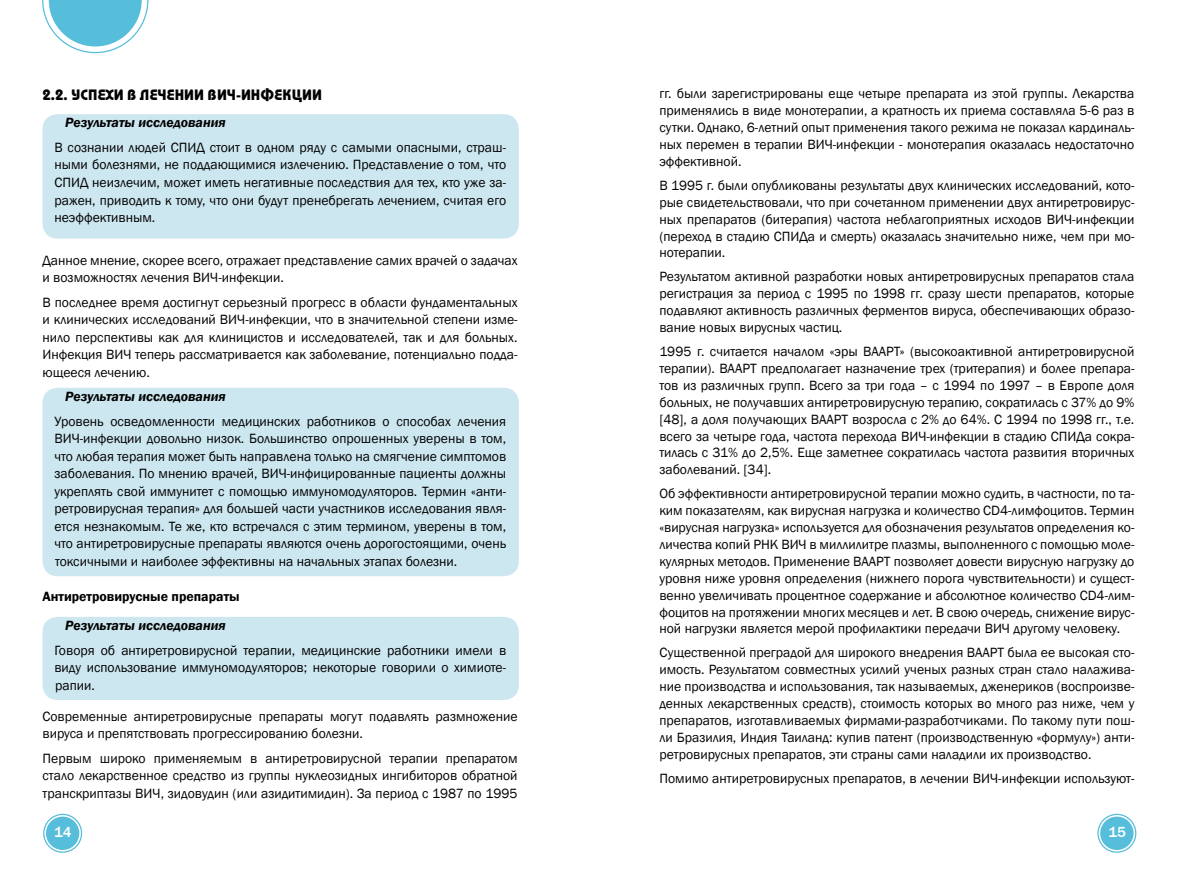
<style>
.page{position:relative;width:1177px;height:869px;background:#fff}
.page>*{position:absolute;margin:0;border:0;box-sizing:border-box;transform-origin:0 0}
.t1{font:700 15px "Bauhaus C";color:#000}
.t2{font:500 15px "Franklin Gothic";color:#fff}
.t3{font:13.75px/16.9px "Franklin Gothic";color:#000;text-align:justify}
.t4{font:italic 600 13.75px "Franklin Gothic";color:#000}
.t5{font:600 13.75px "Franklin Gothic";color:#000}
</style>
<div class="page">
<svg style="left:42px;top:0;width:106px;height:53px"></svg>
<div style="left:46px;top:816px;width:33px;height:33px;background:#56bdda;border-radius:50%"></div>
<div style="left:43px;top:813px;width:39px;height:39px;border:1px solid #56bdda;border-radius:50%"></div>
<div style="left:1100px;top:816px;width:33px;height:33px;background:#56bdda;border-radius:50%"></div>
<div style="left:1097px;top:813px;width:39px;height:39px;border:1px solid #56bdda;border-radius:50%"></div>
<div style="left:43px;top:114px;width:476px;height:124px;background:#cde7f0;border-radius:15px"></div>
<div style="left:43px;top:387px;width:476px;height:189px;background:#cde7f0;border-radius:15px"></div>
<div style="left:43px;top:616px;width:476px;height:83px;background:#cde7f0;border-radius:15px"></div>
<p class="t1" style="left:43px;top:86px;width:108px">2.2. Успехи в лечении</p>
<p class="t1" style="left:208px;top:86px;width:45px">ВИЧ-инфекции</p>
<p class="t4" style="left:65px;top:114px;width:162px">Результаты исследования</p>
<p class="t3" style="left:54px;top:139px;width:453px;line-height:17.5px">В сознании людей СПИД стоит в одном ряду с самыми опасными, страш&shy;ными болезнями, не поддающимися излечению. Представление о том, что СПИД неизлечим, может иметь негативные последствия для тех, кто уже за&shy;ражен, приводить к тому, что они будут пренебрегать лечением, считая его неэффективным.</p>
<p class="t3" style="left:43px;top:251px;width:476px;line-height:17.5px">Данное мнение, скорее всего, отражает представление самих врачей о задачах и возможностях лечения ВИЧ-инфекции.</p>
<p class="t3" style="left:43px;top:293px;width:476px;line-height:17.5px">В последнее время достигнут серьезный прогресс в области фундаментальных и клинических исследований ВИЧ-инфекции, что в значительной степени изме&shy;нило перспективы как для клиницистов и исследователей, так и для больных.<br>Инфекция ВИЧ теперь рассматривается как заболевание, потенциально подда&shy;ющееся лечению.</p>
<p class="t4" style="left:65px;top:387px;width:162px">Результаты исследования</p>
<p class="t3" style="left:54px;top:412px;width:453px;line-height:17.5px">Уровень осведомленности медицинских работников о способах лечения ВИЧ-инфекции довольно низок. Большинство опрошенных уверены в том, что любая терапия может быть направлена только на смягчение симптомов заболевания. По мнению врачей, ВИЧ-инфицированные пациенты должны укреплять свой иммунитет с помощью иммуномодуляторов. Термин «анти&shy;ретровирусная терапия» для большей части участников исследования явля&shy;ется незнакомым. Те же, кто встречался с этим термином, уверены в том, что антиретровирусные препараты являются очень дорогостоящими, очень токсичными и наиболее эффективны на начальных этапах болезни.</p>
<p class="t5" style="left:43px;top:588px;width:198px">Антиретровирусные препараты</p>
<p class="t4" style="left:65px;top:616px;width:162px">Результаты исследования</p>
<p class="t3" style="left:54px;top:641px;width:453px;line-height:17.5px">Говоря об антиретровирусной терапии, медицинские работники имели в виду использование иммуномодуляторов; некоторые говорили о химиоте&shy;рапии.</p>
<p class="t3" style="left:43px;top:707px;width:476px;line-height:17.5px">Современные антиретровирусные препараты могут подавлять размножение вируса и препятствовать прогрессированию болезни.</p>
<p class="t3" style="left:43px;top:749px;width:476px;line-height:17.5px">Первым широко применяемым в антиретровирусной терапии препаратом стало лекарственное средство из группы нуклеозидных ингибиторов обратной транскриптазы ВИЧ, зидовудин (или азидитимидин). За период с 1987 по 1995</p>
<p class="t3" style="left:659px;top:85px;width:476px">гг. были зарегистрированы еще четыре препарата из этой группы. Лекарства применялись в виде монотерапии, а кратность их приема составляла 5-6 раз в сутки. Однако, 6-летний опыт применения такого режима не показал кардиналь&shy;ных перемен в терапии ВИЧ-инфекции - монотерапия оказалась недостаточно эффективной.</p>
<p class="t3" style="left:659px;top:177px;width:476px">В 1995 г. были опубликованы результаты двух клинических исследований, кото&shy;рые свидетельствовали, что при сочетанном применении двух антиретровирус&shy;ных препаратов (битерапия) частота неблагоприятных исходов ВИЧ-инфекции (переход в стадию СПИДа и смерть) оказалась значительно ниже, чем при мо&shy;нотерапии.</p>
<p class="t3" style="left:659px;top:268px;width:476px">Результатом активной разработки новых антиретровирусных препаратов стала регистрация за период с 1995 по 1998 гг. сразу шести препаратов, которые подавляют активность различных ферментов вируса, обеспечивающих образо&shy;вание новых вирусных частиц.</p>
<p class="t3" style="left:659px;top:343px;width:476px">1995 г. считается началом «эры ВААРТ» (высокоактивной антиретровирусной терапии). ВААРТ предполагает назначение трех (тритерапия) и более препара&shy;тов из различных групп. Всего за три года – с 1994 по 1997 – в Европе доля больных, не получавших антиретровирусную терапию, сократилась с 37% до 9% [48], а доля получающих ВААРТ возросла с 2% до 64%. С 1994 по 1998 гг., т.е. всего за четыре года, частота перехода ВИЧ-инфекции в стадию СПИДа сокра&shy;тилась с 31% до 2,5%. Еще заметнее сократилась частота развития вторичных заболеваний. [34].</p>
<p class="t3" style="left:659px;top:485px;width:476px">Об эффективности антиретровирусной терапии можно судить, в частности, по та&shy;ким показателям, как вирусная нагрузка и количество CD4-лимфоцитов. Термин «вирусная нагрузка» используется для обозначения результатов определения ко&shy;личества копий РНК ВИЧ в миллилитре плазмы, выполненного с помощью моле&shy;кулярных методов. Применение ВААРТ позволяет довести вирусную нагрузку до уровня ниже уровня определения (нижнего порога чувствительности) и сущест&shy;венно увеличивать процентное содержание и абсолютное количество CD4-лим&shy;фоцитов на протяжении многих месяцев и лет. В свою очередь, снижение вирус&shy;ной нагрузки является мерой профилактики передачи ВИЧ другому человеку.</p>
<p class="t3" style="left:659px;top:644px;width:476px">Существенной преградой для широкого внедрения ВААРТ была ее высокая сто&shy;имость. Результатом совместных усилий ученых разных стран стало налажива&shy;ние производства и использования, так называемых, дженериков (воспроизве&shy;денных лекарственных средств), стоимость которых во много раз ниже, чем у препаратов, изготавливаемых фирмами-разработчиками. По такому пути пош&shy;ли Бразилия, Индия Таиланд: купив патент (производственную «формулу») анти&shy;ретровирусных препаратов, эти страны сами наладили их производство.</p>
<p class="t3" style="left:659px;top:770px;width:476px">Помимо антиретровирусных препаратов, в лечении ВИЧ-инфекции используют-</p>
<p class="t2" style="left:54px;top:822px;width:18px">14</p>
<p class="t2" style="left:1108px;top:822px;width:18px">15</p>
</div>
